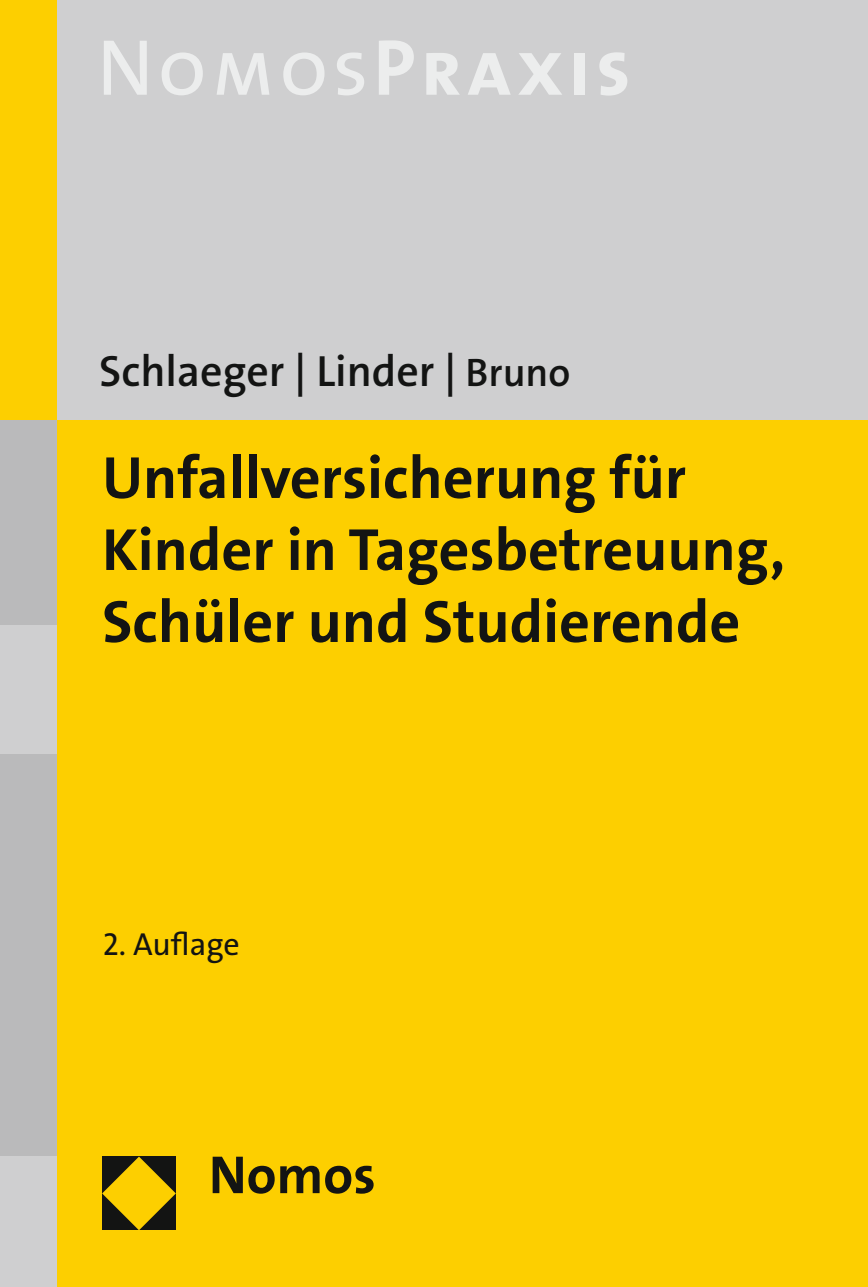
<style>
.page{position:relative;width:868px;height:1287px;background:#fff}
.page>*{position:absolute;margin:0;border:0;box-sizing:border-box;transform-origin:0 0}
.t1{font:80px "The Mix Bold Caps";letter-spacing:.055em;color:#eceded}
.t2{font:700 60px/72px "The Sans Os F";color:#131413}
.t3{font:700 54px "The Sans Os F";color:#131413}
.t4{font:600 44px "The Sans Os F";color:#131413}
.t5{font:32px "The Sans Os F";color:#131413}
.s1{font-family:"The Mix Caps"}
.s2{font-size:40px}
</style>
<div class="page">
<div style="left:57px;top:420px;width:810px;height:867px;background:#fdcf00"></div>
<div style="left:57px;top:0;width:810px;height:420px;background:#cfcfd0"></div>
<div style="left:0;top:420px;width:57px;height:205px;background:#bababb"></div>
<div style="left:0;top:625px;width:57px;height:129px;background:#cfcfd0"></div>
<div style="left:0;top:754px;width:57px;height:404px;background:#bababb"></div>
<div style="left:0;top:1157px;width:57px;height:130px;background:#cfcfd0"></div>
<div style="left:0;top:0;width:57px;height:420px;background:#fdcf00"></div>
<svg style="left:102px;top:1157px;width:74px;height:73px"></svg>
<h1 class="t1" style="left:97px;top:1px;width:535px"><span class="s1">Nomos</span>Praxis</h1>
<p class="t4" style="left:99px;top:342px;width:472px">Schlaeger | Linder | <span class="s2">Bruno</span></p>
<p class="t2" style="left:102px;top:442px;width:684px">Unfallversicherung für<br>Kinder in Tagesbetreuung,<br>Schüler und Studierende</p>
<p class="t5" style="left:103px;top:923px;width:139px">2. Auflage</p>
<p class="t3" style="left:209px;top:1140px;width:168px">Nomos</p>
</div>
